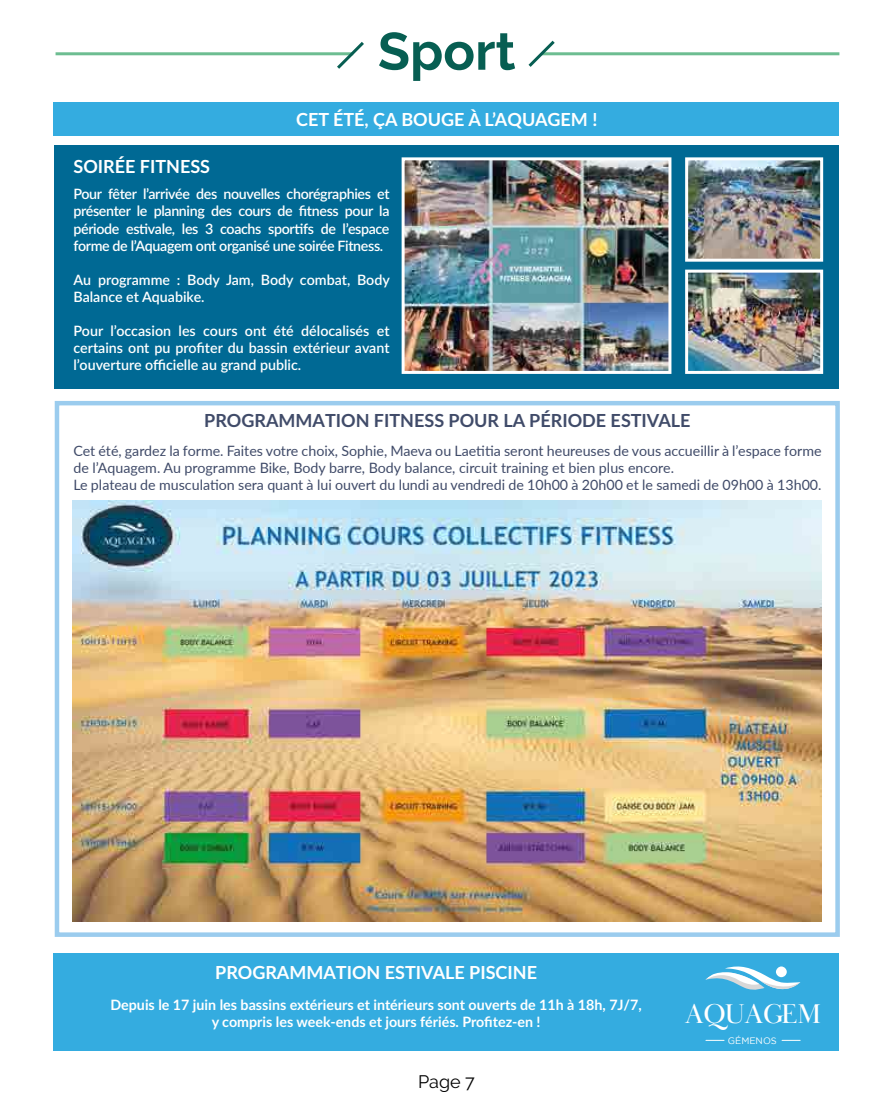
<style>
.page{position:relative;width:893px;height:1106px;background:#fff}
.page>*{position:absolute;margin:0;border:0;box-sizing:border-box;transform-origin:0 0}
.t1{font:700 52.5px "Raleway";color:#075e52}
.t2{font:27.9px "Baskerville Display PT";color:#fff}
.t3{font:700 18px "Lato";color:#fff}
.t4{font:700 18px "Lato";color:#404b69}
.t5{font:18px "Raleway";color:#000}
.t6{font:600 14.25px/17.1px "Lato";letter-spacing:-.005em;color:#fff;text-align:justify}
.t7{font:14.25px/17.1px "Lato";color:#404b69}
.t8{font:700 14.25px/17.1px "Lato";color:#fff;text-align:center}
.t9{font:9.3px "Gotham";color:#fff}
</style>
<div class="page">
<div style="left:54px;top:953px;width:785px;height:98px;background:#34ace0"></div>
<div style="left:54px;top:145px;width:784px;height:244px;background:#006994"></div>
<div style="left:54px;top:102px;width:785px;height:33px;background:#34ace0"></div>
<hr style="left:56px;top:52px;width:297px;height:3px;background:#6dbd91">
<svg style="left:334px;top:42px;width:30px;height:27px"></svg>
<hr style="left:542px;top:52px;width:297px;height:3px;background:#6dbd91">
<svg style="left:528px;top:40px;width:30px;height:27px"></svg>
<img style="left:72px;top:500px;width:750px;height:421px">
<div style="left:55px;top:401px;width:785px;height:535px;border:4px solid #9bccee"></div>
<img style="left:406px;top:161px;width:261px;height:209px">
<div style="left:402px;top:157px;width:269px;height:217px;border:3px solid #fff"></div>
<img style="left:689px;top:161px;width:130px;height:97px">
<div style="left:685px;top:157px;width:138px;height:105px;border:3px solid #fff"></div>
<img style="left:689px;top:274px;width:130px;height:96px">
<div style="left:685px;top:270px;width:138px;height:104px;border:3px solid #fff"></div>
<svg style="left:705px;top:966px;width:95px;height:24px"></svg>
<svg style="left:706px;top:1040px;width:18px;height:1px"></svg>
<svg style="left:782px;top:1040px;width:18px;height:1px"></svg>
<h1 class="t1" style="left:378px;top:21px;width:139px">Sport</h1>
<p class="t3" style="left:296px;top:107px;width:303px">CET ÉTÉ, ÇA BOUGE À L’AQUAGEM !</p>
<p class="t3" style="left:74px;top:153px;width:138px">SOIRÉE FITNESS</p>
<p class="t6" style="left:74px;top:185px;width:317px">Pour fêter l’arrivée des nouvelles chorégraphies et présenter le planning des cours de fitness pour la période estivale, les 3 coachs sportifs de l’espace forme de l’Aquagem ont organisé une soirée Fitness.</p>
<p class="t6" style="left:74px;top:270px;width:318px">Au programme : Body Jam, Body combat, Body<br>Balance et Aquabike.</p>
<p class="t6" style="left:74px;top:322px;width:318px">Pour l’occasion les cours ont été délocalisés et certains ont pu profiter du bassin extérieur avant l’ouverture officielle au grand public.</p>
<p class="t4" style="left:204px;top:407px;width:488px">PROGRAMMATION FITNESS POUR LA PÉRIODE ESTIVALE</p>
<p class="t7" style="left:73px;top:442px;width:750px">Cet été, gardez la forme. Faites votre choix, Sophie, Maeva ou Laetitia seront heureuses de vous accueillir à l’espace forme de l’Aquagem. Au programme Bike, Body barre, Body balance, circuit training et bien plus encore.<br>Le plateau de musculation sera quant à lui ouvert du lundi au vendredi de 10h00 à 20h00 et le samedi de 09h00 à 13h00.</p>
<p class="t3" style="left:215px;top:959px;width:323px">PROGRAMMATION ESTIVALE PISCINE</p>
<p class="t8" style="left:111px;top:995px;width:533px">Depuis le 17 juin les bassins extérieurs et intérieurs sont ouverts de 11h à 18h, 7J/7, y compris les week-ends et jours fériés. Profitez-en !</p>
<p class="t5" style="left:418px;top:1071px;width:58px">Page 7</p>
<h2 class="t2" style="left:685px;top:997px;width:137px">AQUAGEM</h2>
<p class="t9" style="left:728px;top:1035px;width:51px">GÉMENOS</p>
</div>
